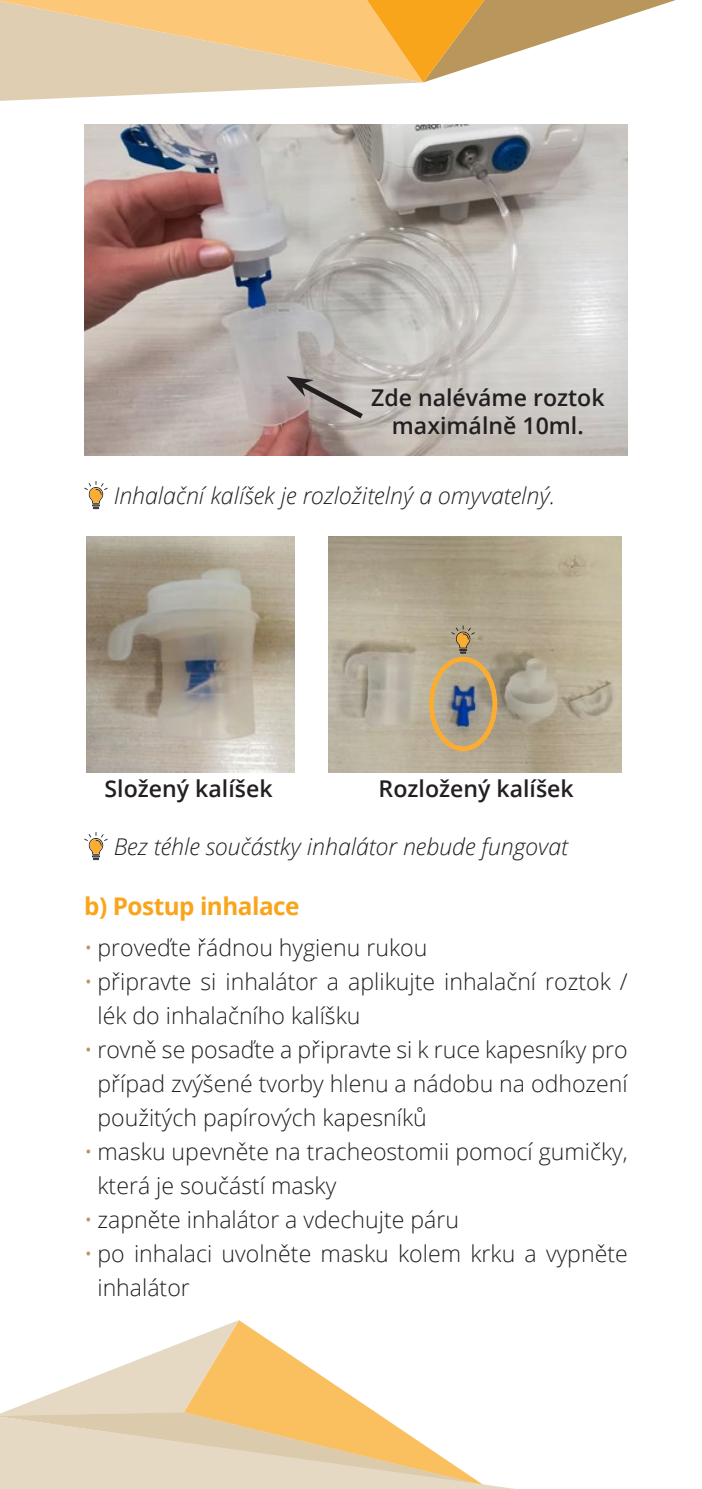
<style>
.page{position:relative;width:702px;height:1489px;background:#fff}
.page>*{position:absolute;margin:0;border:0;box-sizing:border-box;transform-origin:0 0}
.t1{font:700 24.25px "Open Sans";letter-spacing:-.02em;color:#f9a51b}
.t2{font:300 23px/34px "Open Sans";color:#231f20}
.t3{font:italic 300 23px "Open Sans";color:#231f20}
.t4{font:600 23px/27.8px "Open Sans";color:#231f20;text-align:center}
.s1{color:#b9965c}
</style>
<div class="page">
<svg style="left:0;top:82px;width:423px;height:19px"></svg>
<svg style="left:0;top:0;width:676px;height:82px"></svg>
<svg style="left:0;top:1320px;width:508px;height:168px"></svg>
<img style="left:84px;top:124px;width:543px;height:331px">
<svg style="left:286px;top:376px;width:82px;height:47px;background:#a29795"></svg>
<svg style="left:84px;top:481px;width:24px;height:28px"></svg>
<img style="left:86px;top:536px;width:208px;height:236px">
<img style="left:328px;top:536px;width:293px;height:236px">
<svg style="left:84px;top:832px;width:24px;height:28px"></svg>
<svg style="left:451px;top:625px;width:24px;height:28px"></svg>
<div style="left:429px;top:656px;width:68px;height:95px;border:5px solid #fbad33;border-radius:50%"></div>
<p class="t4" style="left:371px;top:383px;width:235px">Zde naléváme roztok maximálně 10ml.</p>
<p class="t3" style="left:114px;top:480px;width:443px">Inhalační kalíšek je rozložitelný a omyvatelný.</p>
<p class="t4" style="left:105px;top:774px;width:169px">Složený kalíšek</p>
<p class="t4" style="left:378px;top:774px;width:197px">Rozložený kalíšek</p>
<p class="t3" style="left:114px;top:830px;width:456px">Bez téhle součástky inhalátor nebude fungovat</p>
<p class="t1" style="left:84px;top:889px;width:217px">b) Postup inhalace</p>
<p class="t2" style="left:84px;top:929px;width:344px"><span class="s1">•</span> proveďte řádnou hygienu rukou</p>
<p class="t2" style="left:97px;top:963px;width:531px;text-indent:-13px"><span class="s1">•</span> připravte si inhalátor a aplikujte inhalační roztok / lék do inhalačního kalíšku</p>
<p class="t2" style="left:97px;top:1032px;width:531px;text-align:justify;text-indent:-13px"><span class="s1">•</span> rovně se posaďte a připravte si k ruce kapesníky pro případ zvýšené tvorby hlenu a nádobu na odhození použitých papírových kapesníků</p>
<p class="t2" style="left:97px;top:1134px;width:532px;text-indent:-13px"><span class="s1">•</span> masku upevněte na tracheostomii pomocí gumičky, která je součástí masky</p>
<p class="t2" style="left:84px;top:1202px;width:376px"><span class="s1">•</span> zapněte inhalátor a vdechujte páru</p>
<p class="t2" style="left:97px;top:1236px;width:531px;text-indent:-13px"><span class="s1">•</span> po inhalaci uvolněte masku kolem krku a vypněte inhalátor</p>
</div>
